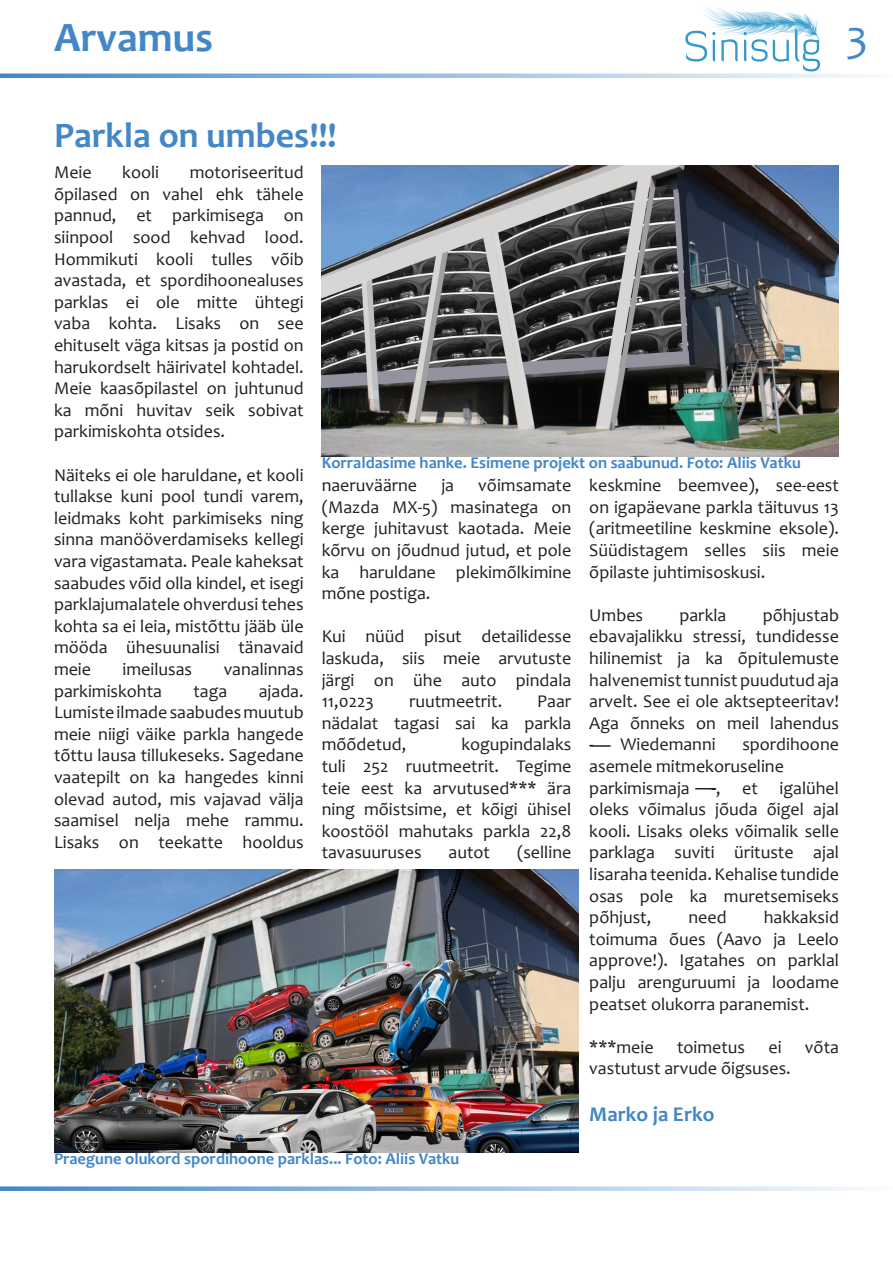
<style>
.page{position:relative;width:893px;height:1263px;background:#fff}
.page>*{position:absolute;margin:0;border:0;box-sizing:border-box;transform-origin:0 0}
.t1{font:45px "Candara";color:#4387c7}
.t2{font:700 42px "Candara";color:#4387c7}
.t3{font:700 36px "Candara";color:#4387c7}
.t4{font:700 21px "Candara";color:#4387c7}
.t5{font:18px/21.6px "Candara";color:#231f20;text-align:justify}
.t6{font:700 16.5px "Candara";color:#4387c7}
</style>
<div class="page">
<svg style="left:0;top:74px;width:864px;height:4px"></svg>
<svg style="left:0;top:1186px;width:864px;height:5px"></svg>
<img style="left:685px;top:7px;width:136px;height:65px">
<img style="left:322px;top:165px;width:517px;height:291px">
<img style="left:54px;top:870px;width:525px;height:282px">
<hr style="left:590px;top:745px;width:21px;height:2px;background:#231f20">
<svg style="left:695px;top:788px;width:21px;height:1px"></svg>
<p class="t2" style="left:54px;top:11px;width:161px">Arvamus</p>
<h1 class="t1" style="left:846px;top:8px;width:23px">3</h1>
<p class="t3" style="left:54px;top:112px;width:284px">Parkla on umbes!!!</p>
<p class="t5" style="left:54px;top:161px;width:39px">Meie</p>
<p class="t5" style="left:122px;top:161px;width:38px">kooli</p>
<p class="t5" style="left:54px;top:161px;width:251px;text-indent:136px">motoriseeritud õpilased on vahel ehk tähele pannud, et parkimisega on siinpool sood kehvad lood.<br>Hommikuti kooli tulles võib avastada, et spordihoonealuses parklas ei ole mitte ühtegi vaba kohta. Lisaks on see ehituselt väga kitsas ja postid on harukordselt häirivatel kohtadel.<br>Meie kaasõpilastel on juhtunud ka mõni huvitav seik sobivat parkimiskohta otsides.</p>
<p class="t5" style="left:54px;top:464px;width:251px">Näiteks ei ole haruldane, et kooli tullakse kuni pool tundi varem, leidmaks koht parkimiseks ning sinna manööverdamiseks kellegi vara vigastamata. Peale kaheksat saabudes võid olla kindel, et isegi parklajumalatele ohverdusi tehes kohta sa ei leia, mistõttu jääb üle mööda ühesuunalisi tänavaid meie</p>
<p class="t5" style="left:123px;top:658px;width:71px">imeilusas</p>
<p class="t5" style="left:224px;top:658px;width:82px">vanalinnas</p>
<p class="t5" style="left:54px;top:680px;width:110px">parkimiskohta</p>
<p class="t5" style="left:193px;top:680px;width:35px">taga</p>
<p class="t5" style="left:54px;top:680px;width:251px;text-indent:205px">ajada.<br>Lumiste ilmade saabudes muutub meie niigi väike parkla hangede tõttu lausa tillukeseks. Sagedane vaatepilt on ka hangedes kinni olevad autod, mis vajavad välja saamisel nelja mehe rammu.<br>Lisaks on teekatte hooldus</p>
<p class="t6" style="left:322px;top:453px;width:481px">Korraldasime hanke. Esimene projekt on saabunud. Foto: Aliis Vatku</p>
<p class="t5" style="left:322px;top:474px;width:251px;text-indent:157px">võimsamate (Mazda MX-5) masinatega on kerge juhitavust kaotada. Meie kõrvu on jõudnud jutud, et pole ka haruldane plekimõlkimine mõne postiga.</p>
<p class="t5" style="left:322px;top:625px;width:251px">Kui nüüd pisut detailidesse laskuda, siis meie arvutuste järgi on ühe auto pindala 11,0223</p>
<p class="t5" style="left:322px;top:474px;width:97px">naeruväärne</p>
<p class="t5" style="left:441px;top:474px;width:14px">ja</p>
<p class="t5" style="left:409px;top:690px;width:95px">ruutmeetrit.</p>
<p class="t5" style="left:322px;top:690px;width:251px;text-indent:216px">Paar nädalat tagasi sai ka parkla mõõdetud,</p>
<p class="t5" style="left:322px;top:733px;width:251px;text-indent:140px">kogupindalaks tuli 252 ruutmeetrit. Tegime teie eest ka arvutused*** ära ning mõistsime, et kõigi ühisel koostööl mahutaks parkla 22,8 tavasuuruses</p>
<p class="t5" style="left:449px;top:841px;width:43px">autot</p>
<p class="t5" style="left:517px;top:841px;width:56px">(selline</p>
<p class="t5" style="left:589px;top:474px;width:251px">keskmine beemvee), see-eest on igapäevane parkla täituvus 13 (aritmeetiline keskmine eksole).<br>Süüdistagem selles siis meie õpilaste juhtimisoskusi.</p>
<p class="t5" style="left:589px;top:604px;width:55px">Umbes</p>
<p class="t5" style="left:679px;top:604px;width:48px">parkla</p>
<p class="t5" style="left:589px;top:604px;width:251px;text-indent:173px">põhjustab ebavajalikku stressi, tundidesse hilinemist ja ka õpitulemuste halvenemist tunnist puudutud aja arvelt. See ei ole aktsepteeritav!<br>Aga õnneks on meil lahendus</p>
<p class="t5" style="left:589px;top:733px;width:128px">- Wiedemanni</p>
<p class="t5" style="left:589px;top:733px;width:251px;text-align:left;text-indent:153px">spordihoone asemele mitmekoruseline parkimismaja -, et igalühel oleks võimalus jõuda õigel ajal kooli. Lisaks oleks võimalik selle parklaga suviti ürituste ajal lisaraha teenida. Kehalise tundide osas pole ka muretsemiseks põhjust,</p>
<p class="t5" style="left:589px;top:906px;width:251px;text-indent:174px">hakkaksid toimuma õues (Aavo ja Leelo approve!). Igatahes on parklal palju arenguruumi ja loodame peatset olukorra paranemist.</p>
<p class="t5" style="left:589px;top:1036px;width:66px">***meie</p>
<p class="t5" style="left:677px;top:1036px;width:70px">toimetus</p>
<p class="t5" style="left:768px;top:1036px;width:15px">ei</p>
<p class="t5" style="left:805px;top:1036px;width:36px">võta</p>
<p class="t5" style="left:589px;top:1057px;width:203px">vastutust arvude õigsuses.</p>
<p class="t4" style="left:589px;top:1101px;width:127px">Marko ja Erko</p>
<p class="t5" style="left:688px;top:906px;width:40px">need</p>
<p class="t6" style="left:54px;top:1149px;width:407px">Praegune olukord spordihoone parklas... Foto: Aliis Vatku</p>
</div>
